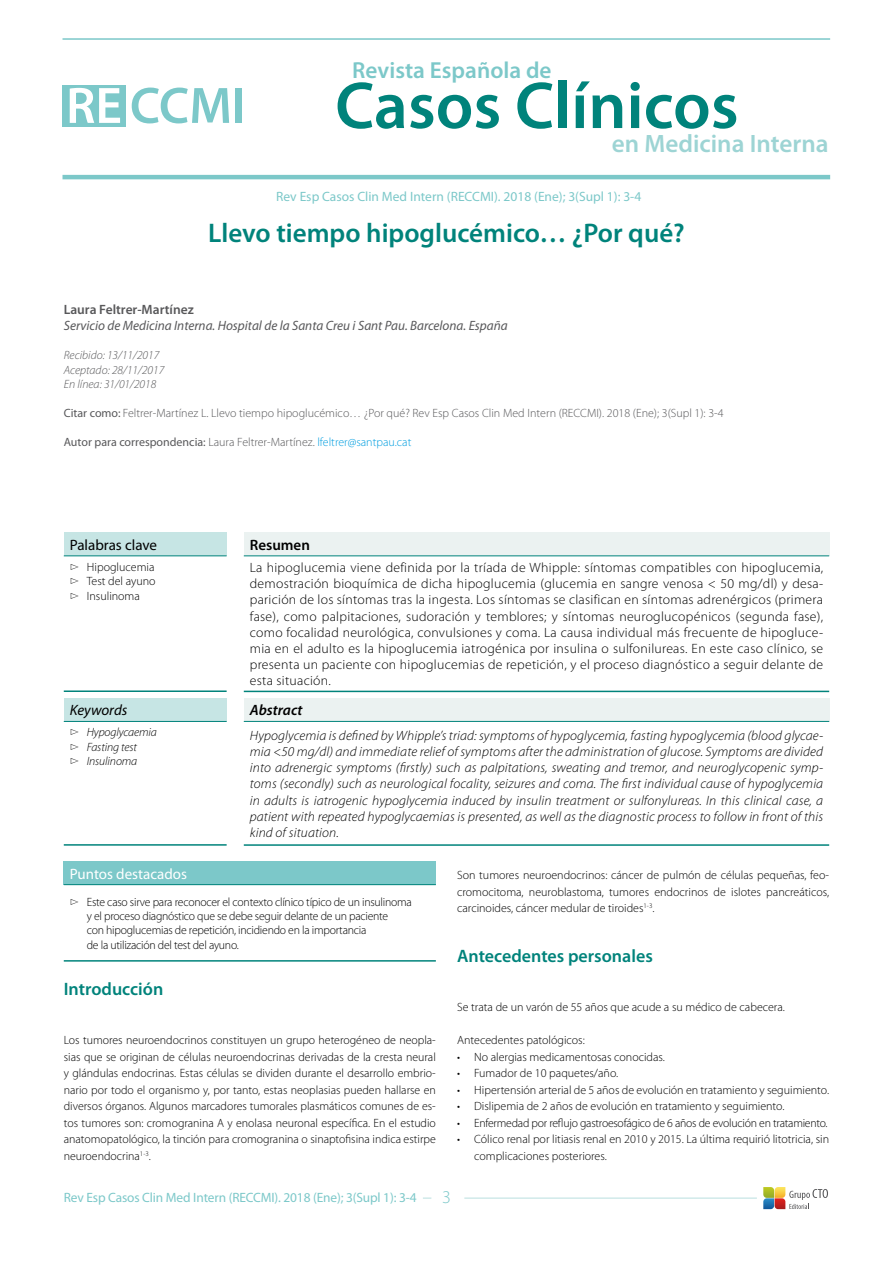
<style>
.page{position:relative;width:893px;height:1263px;background:#fff}
.page>*{position:absolute;margin:0;border:0;box-sizing:border-box;transform-origin:0 0}
.t1{font:600 66.75px "Myriad Pro";color:#00837b}
.Titulo_capitulo{font:600 27px "Myriad Pro";color:#00837b}
.t2{font:600 25.2px "Myriad Pro";color:#9dd4d4}
.t3{font:600 23.25px "Myriad Pro";color:#7cc8c9}
._02_Primer_Orden{font:600 18px "Myriad Pro";color:#00837b}
.t4{font:300 18px "Myriad Pro";color:#7cc8c9}
.t5{font:15px "Myriad Pro";color:#fff}
.t6{font:15px "Myriad Pro";color:#000}
.t7{font:italic 15px "Myriad Pro";color:#000}
.t8{font:italic 600 15px "Myriad Pro";color:#000}
.t9{font:600 15px "Myriad Pro";color:#000}
.Texto_resumen{font:300 13.5px/16.2px "Myriad Pro";letter-spacing:.02em;color:#000;text-align:justify}
.Texto_abstract{font:italic 300 13.5px/16.2px "Myriad Pro";letter-spacing:.01em;color:#000;text-align:justify}
.t10{font:13.5px "Myriad Pro";letter-spacing:-.005em;color:#7cc8c9}
.Cargo_autores{font:italic 13.5px "Myriad Pro";color:#58585a}
.Nombre_autores{font:600 13.5px "Myriad Pro";color:#58585a}
._01_Texto_comun{font:300 12px/16.5px "Myriad Pro";color:#000;text-align:justify}
._01_Texto_comun-2{font:300 12px/14.4px "Myriad Pro";letter-spacing:-.02em;color:#000}
.Cargo_autores-2{font:300 12px "Myriad Pro";color:#58585a}
.Mail_de_autor{font:12px "Myriad Pro";color:#58585a}
.Cargo_autores-3{font:italic 300 12px "Myriad Pro";color:#58585a}
.t11{font:italic 300 12px "Myriad Pro";letter-spacing:-.01em;color:#000}
.s1{font-weight:400}
.s2{font-weight:300}
.s3{font-weight:300;color:#009ee0}
</style>
<div class="page">
<div style="left:63px;top:85px;width:63px;height:41px;background:#7cc8c9"></div>
<svg style="left:70px;top:88px;width:50px;height:35px"></svg>
<svg style="left:132px;top:88px;width:97px;height:35px"></svg>
<div style="left:236px;top:88px;width:6px;height:35px;background:#7cc8c9"></div>
<hr style="left:63px;top:38px;width:767px;height:2px;background:#7cc8c9">
<hr style="left:63px;top:175px;width:767px;height:4px;background:#7cc8c9">
<svg style="left:763px;top:1187px;width:65px;height:22px"></svg>
<hr style="left:464px;top:1198px;width:293px;height:1px;background:#b9dfdf">
<div style="left:64px;top:533px;width:163px;height:23px;background:#c6e5e4"></div>
<hr style="left:64px;top:690px;width:163px;height:2px;background:#00837b">
<hr style="left:64px;top:555px;width:163px;height:1px;background:#00837b">
<div style="left:64px;top:698px;width:163px;height:23px;background:#c6e5e4"></div>
<hr style="left:64px;top:844px;width:163px;height:2px;background:#00837b">
<hr style="left:64px;top:721px;width:163px;height:1px;background:#00837b">
<div style="left:244px;top:533px;width:585px;height:23px;background:#ebf2f1"></div>
<hr style="left:244px;top:691px;width:585px;height:1px;background:#00837b">
<hr style="left:244px;top:555px;width:585px;height:1px;background:#00837b">
<div style="left:244px;top:698px;width:585px;height:23px;background:#ebf2f1"></div>
<hr style="left:244px;top:844px;width:585px;height:2px;background:#00837b">
<hr style="left:244px;top:721px;width:585px;height:1px;background:#00837b">
<div style="left:64px;top:861px;width:372px;height:24px;background:#7cc8c9"></div>
<hr style="left:64px;top:884px;width:372px;height:1px;background:#00837b">
<hr style="left:64px;top:960px;width:372px;height:2px;background:#00837b">
<h3 class="t3" style="left:352px;top:56px;width:201px">Revista Española de</h3>
<h1 class="t1" style="left:335px;top:63px;width:405px">Casos Clínicos</h1>
<h3 class="t2" style="left:612px;top:127px;width:218px">en Medicina Interna</h3>
<p class="t10" style="left:276px;top:188px;width:367px">Rev Esp Casos Clin Med Intern (RECCMI). 2018 (Ene); 3(Supl 1): 3-4</p>
<p class="Titulo_capitulo" style="left:208px;top:216px;width:478px">Llevo tiempo hipoglucémico… ¿Por qué?</p>
<p class="Nombre_autores" style="left:64px;top:301px;width:132px">Laura Feltrer-Martínez</p>
<p class="Cargo_autores" style="left:64px;top:317px;width:445px">Servicio de Medicina Interna. Hospital de la Santa Creu i Sant Pau. Barcelona. España</p>
<p class="Cargo_autores-3" style="left:64px;top:349px;width:97px">Recibido: 13/11/2017</p>
<p class="Cargo_autores-3" style="left:64px;top:363px;width:102px">Aceptado: 28/11/2017</p>
<p class="Cargo_autores-3" style="left:64px;top:378px;width:94px">En línea: 31/01/2018</p>
<p class="Cargo_autores-2" style="left:64px;top:406px;width:661px"><span class="s1">Citar como:</span> Feltrer-Martínez L. Llevo tiempo hipoglucémico… ¿Por qué? Rev Esp Casos Clin Med Intern (RECCMI). 2018 (Ene); 3(Supl 1): 3-4</p>
<p class="Mail_de_autor" style="left:64px;top:434px;width:349px">Autor para correspondencia: <span class="s2">Laura Feltrer-Martínez.</span> <span class="s3">lfeltrer@santpau.cat</span></p>
<p class="t6" style="left:70px;top:536px;width:89px">Palabras clave</p>
<p class="_01_Texto_comun" style="left:70px;top:559px;width:86px">▻ Hipoglucemia</p>
<p class="_01_Texto_comun" style="left:70px;top:573px;width:87px">▻ Test del ayuno</p>
<p class="_01_Texto_comun" style="left:70px;top:588px;width:72px">▻ Insulinoma</p>
<p class="t7" style="left:70px;top:701px;width:59px">Keywords</p>
<p class="t11" style="left:70px;top:726px;width:89px">▻ Hypoglycaemia</p>
<p class="t11" style="left:70px;top:740px;width:69px">▻ Fasting test</p>
<p class="t11" style="left:70px;top:755px;width:69px">▻ Insulinoma</p>
<p class="t9" style="left:250px;top:535px;width:62px">Resumen</p>
<p class="Texto_resumen" style="left:250px;top:560px;width:575px">La hipoglucemia viene definida por la tríada de Whipple: síntomas compatibles con hipoglucemia, demostración bioquímica de dicha hipoglucemia (glucemia en sangre venosa &lt; 50 mg/dl) y desa&shy;parición de los síntomas tras la ingesta. Los síntomas se clasifican en síntomas adrenérgicos (primera fase), como palpitaciones, sudoración y temblores; y síntomas neuroglucopénicos (segunda fase), como focalidad neurológica, convulsiones y coma. La causa individual más frecuente de hipogluce&shy;mia en el adulto es la hipoglucemia iatrogénica por insulina o sulfonilureas. En este caso clínico, se presenta un paciente con hipoglucemias de repetición, y el proceso diagnóstico a seguir delante de esta situación.</p>
<p class="t8" style="left:250px;top:701px;width:54px">Abstract</p>
<p class="Texto_abstract" style="left:250px;top:727px;width:575px">Hypoglycemia is defined by Whipple’s triad: symptoms of hypoglycemia, fasting hypoglycemia (blood glycae&shy;mia &lt;50 mg/dl) and immediate relief of symptoms after the administration of glucose. Symptoms are divided into adrenergic symptoms (firstly) such as palpitations, sweating and tremor, and neuroglycopenic symp&shy;toms (secondly) such as neurological focality, seizures and coma. The first individual cause of hypoglycemia in adults is iatrogenic hypoglycemia induced by insulin treatment or sulfonylureas. In this clinical case, a patient with repeated hypoglycaemias is presented, as well as the diagnostic process to follow in front of this kind of situation.</p>
<p class="t5" style="left:70px;top:864px;width:119px">Puntos destacados</p>
<p class="_01_Texto_comun-2" style="left:87px;top:895px;width:327px;text-indent:-17px">▻ Este caso sirve para reconocer el contexto clínico típico de un insulinoma y el proceso diagnóstico que se debe seguir delante de un paciente<br>con hipoglucemias de repetición, incidiendo en la importancia<br>de la utilización del test del ayuno.</p>
<p class="_02_Primer_Orden" style="left:64px;top:977px;width:101px">Introducción</p>
<p class="_01_Texto_comun" style="left:64px;top:1032px;width:374px">Los tumores neuroendocrinos constituyen un grupo heterogéneo de neopla&shy;sias que se originan de células neuroendocrinas derivadas de la cresta neural y glándulas endocrinas. Estas células se dividen durante el desarrollo embrio&shy;nario por todo el organismo y, por tanto, estas neoplasias pueden hallarse en diversos órganos. Algunos marcadores tumorales plasmáticos comunes de es&shy;tos tumores son: cromogranina A y enolasa neuronal específica. En el estudio anatomopatológico, la tinción para cromogranina o sinaptofisina indica estirpe neuroendocrina<sup>1-3</sup>.</p>
<p class="_01_Texto_comun" style="left:457px;top:867px;width:374px">Son tumores neuroendocrinos: cáncer de pulmón de células pequeñas, feo&shy;cromocitoma, neuroblastoma, tumores endocrinos de islotes pancreáticos, carcinoides, cáncer medular de tiroides<sup>1-3</sup>.</p>
<p class="_02_Primer_Orden" style="left:457px;top:944px;width:197px">Antecedentes personales</p>
<p class="_01_Texto_comun" style="left:457px;top:999px;width:329px">Se trata de un varón de 55 años que acude a su médico de cabecera.</p>
<p class="_01_Texto_comun" style="left:457px;top:1032px;width:129px">Antecedentes patológicos:</p>
<p class="_01_Texto_comun" style="left:457px;top:1048px;width:209px">• No alergias medicamentosas conocidas.</p>
<p class="_01_Texto_comun" style="left:457px;top:1065px;width:163px">• Fumador de 10 paquetes/año.</p>
<p class="_01_Texto_comun" style="left:457px;top:1081px;width:374px">• Hipertensión arterial de 5 años de evolución en tratamiento y seguimiento.</p>
<p class="_01_Texto_comun" style="left:457px;top:1098px;width:329px">• Dislipemia de 2 años de evolución en tratamiento y seguimiento.</p>
<p class="_01_Texto_comun-2" style="left:457px;top:1116px;width:372px">• Enfermedad por reflujo gastroesofágico de 6 años de evolución en tratamiento.</p>
<p class="_01_Texto_comun" style="left:474px;top:1131px;width:356px;text-indent:-17px">• Cólico renal por litiasis renal en 2010 y 2015. La última requirió litotricia, sin complicaciones posteriores.</p>
<p class="t10" style="left:64px;top:1189px;width:354px">Rev Esp Casos Clin Med Intern (RECCMI). 2018 (Ene); 3(Supl 1): 3-4</p>
<h3 class="t4" style="left:442px;top:1187px;width:10px">3</h3>
</div>
